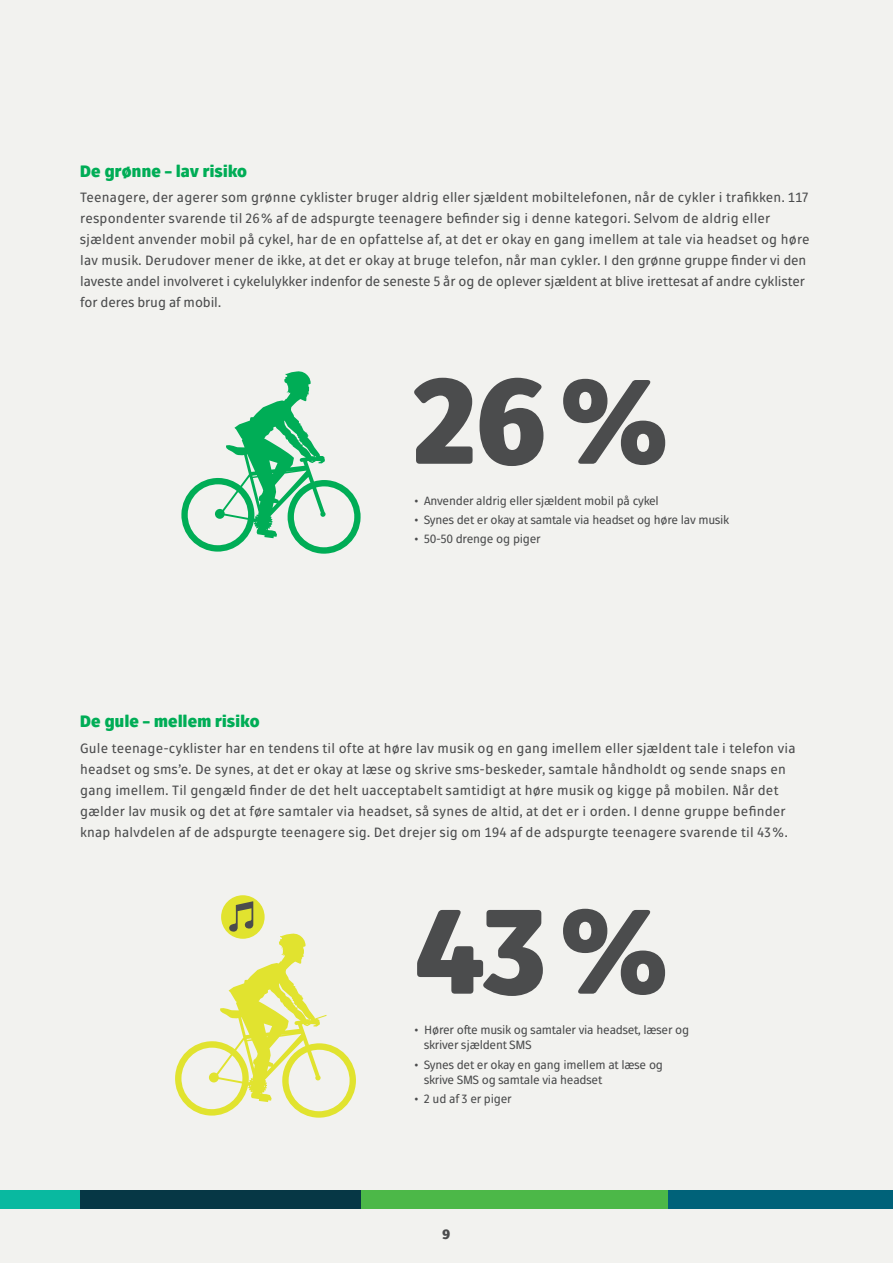
<style>
.page{position:relative;width:893px;height:1263px;background:#f2f2ef}
.page>*{position:absolute;margin:0;border:0;box-sizing:border-box;transform-origin:0 0}
.t1{font:900 119.85px "Fuse V.2 Display";color:#4b4c4d}
.Mellem{font:900 16.5px "Fuse V.2 Display";letter-spacing:.02em;color:#00ad56}
.Brød{font:13.5px/21px "Fuse V.2 Display";letter-spacing:.01em;color:#4b4c4d}
.t2{font:900 13.5px "Fuse V.2 Display";color:#4b4c4d}
.t3{font:12px/15px "Fuse V.2 Display";letter-spacing:-.02em;color:#4b4c4d}
</style>
<div class="page">
<div style="left:0;top:1191px;width:110px;height:18px;background:#09b9a0"></div>
<div style="left:351px;top:1191px;width:336px;height:18px;background:#4cb848"></div>
<div style="left:669px;top:1191px;width:224px;height:18px;background:#006279"></div>
<div style="left:80px;top:1191px;width:280px;height:18px;background:#063745"></div>
<div style="left:221px;top:895px;width:44px;height:44px;background:#e1e32f;border-radius:50%"></div>
<svg style="left:175px;top:901px;width:181px;height:217px"></svg>
<svg style="left:181px;top:371px;width:180px;height:183px"></svg>
<p class="Mellem" style="left:80px;top:160px;width:168px">De grønne – lav risiko</p>
<p class="Brød" style="left:80px;top:187px;width:731px">Teenagere, der agerer som grønne cyklister bruger aldrig eller sjældent mobiltelefonen, når de cykler i trafikken. 117 respondenter svarende til 26% af de adspurgte teenagere befinder sig i denne kategori. Selvom de aldrig eller sjældent anvender mobil på cykel, har de en opfattelse af, at det er okay en gang imellem at tale via headset og høre lav musik. Derudover mener de ikke, at det er okay at bruge telefon, når man cykler. I den grønne gruppe finder vi den laveste andel involveret i cykelulykker indenfor de seneste 5 år og de oplever sjældent at blive irettesat af andre cyklister for deres brug af mobil.</p>
<p class="t1" style="left:415px;top:340px;width:255px">26%</p>
<p class="t3" style="left:415px;top:493px;width:246px">• Anvender aldrig eller sjældent mobil på cykel</p>
<p class="t3" style="left:415px;top:512px;width:316px">• Synes det er okay at samtale via headset og høre lav musik</p>
<p class="t3" style="left:415px;top:531px;width:128px">• 50-50 drenge og piger</p>
<p class="Mellem" style="left:80px;top:710px;width:181px">De gule – mellem risiko</p>
<p class="Brød" style="left:80px;top:738px;width:717px">Gule teenage-cyklister har en tendens til ofte at høre lav musik og en gang imellem eller sjældent tale i telefon via headset og sms’e. De synes, at det er okay at læse og skrive sms-beskeder, samtale håndholdt og sende snaps en gang imellem. Til gengæld finder de det helt uacceptabelt samtidigt at høre musik og kigge på mobilen. Når det gælder lav musik og det at føre samtaler via headset, så synes de altid, at det er i orden. I denne gruppe befinder knap halvdelen af de adspurgte teenagere sig. Det drejer sig om 194 af de adspurgte teenagere svarende til 43%.</p>
<p class="t1" style="left:415px;top:870px;width:255px">43%</p>
<p class="t3" style="left:424px;top:1023px;width:267px;text-indent:-10px">• Hører ofte musik og samtaler via headset, læser og skriver sjældent SMS</p>
<p class="t3" style="left:424px;top:1057px;width:240px;text-indent:-10px">• Synes det er okay en gang imellem at læse og skrive SMS og samtale via headset</p>
<p class="t3" style="left:415px;top:1091px;width:99px">• 2 ud af 3 er piger</p>
<p class="t2" style="left:443px;top:1225px;width:9px">9</p>
</div>
